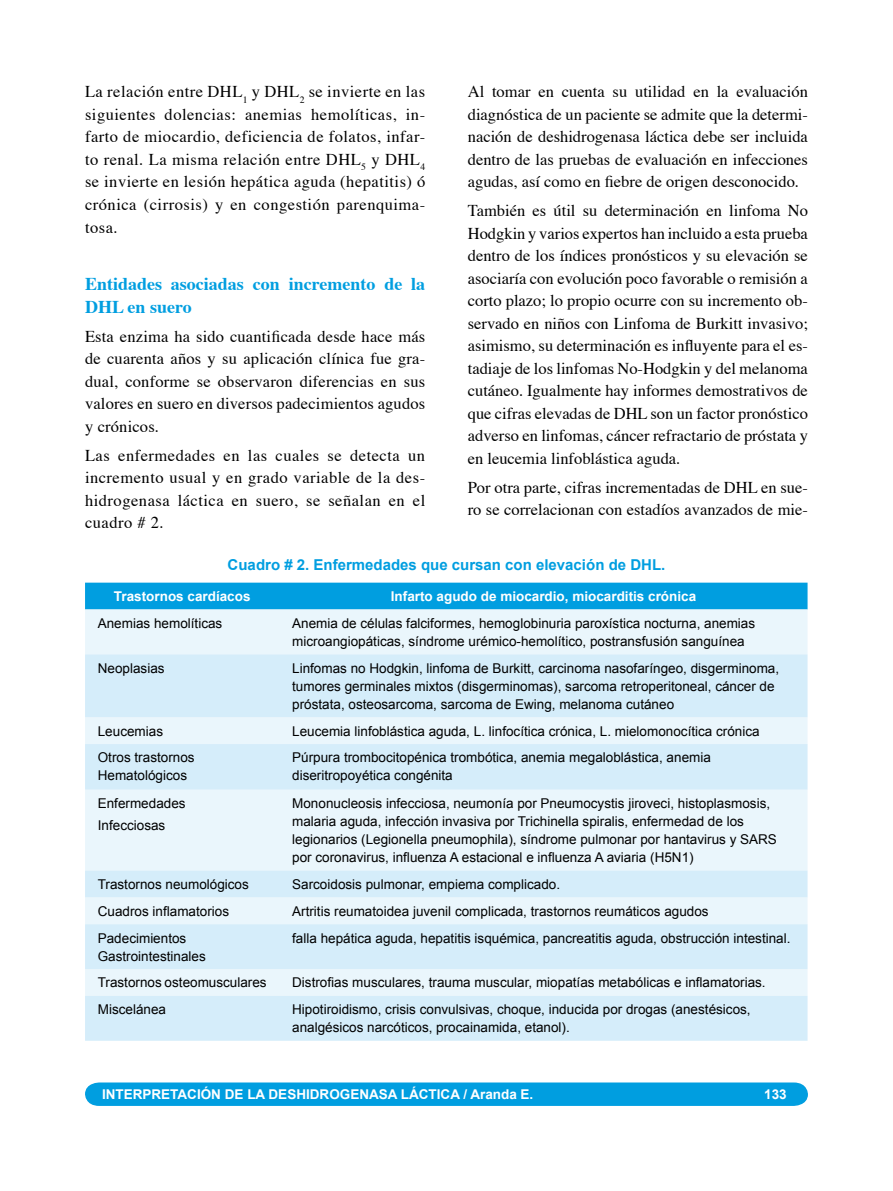
<style>
.page{position:relative;width:893px;height:1191px;background:#fff}
.page>*{position:absolute;margin:0;border:0;box-sizing:border-box;transform-origin:0 0}
.t1{font:700 18px/22.5px "Times";color:#009ee0}
.t2{font:16.5px/22.5px "Times";color:#000;text-align:justify}
.t3{font:700 15px "Arial";color:#009ee0}
.t4{font:13.5px/18px "Arial";color:#000}
.t5{font:700 13.5px "Arial";color:#fff}
</style>
<div class="page">
<svg style="left:85px;top:1082px;width:723px;height:24px;background:#08a1e0"></svg>
<div style="left:85px;top:582px;width:722px;height:27px;background:#009ee0"></div>
<div style="left:85px;top:609px;width:722px;height:45px;background:#eaf6fc"></div>
<svg style="left:85px;top:654px;width:722px;height:386px;background:#ddf0fa"></svg>
<p class="t2" style="left:85px;top:79px;width:342px">La relación entre DHL<sub>1</sub> y DHL<sub>2</sub> se invierte en las siguientes dolencias: anemias hemolíticas, in&shy;farto de miocardio, deficiencia de folatos, infar&shy;to renal. La misma relación entre DHL<sub>5</sub> y DHL<sub>4 </sub>se invierte en lesión hepática aguda (hepatitis) ó crónica (cirrosis) y en congestión parenquima&shy;tosa.</p>
<p class="t1" style="left:85px;top:271px;width:342px">Entidades asociadas con incremento de la<br>DHL en suero</p>
<p class="t2" style="left:85px;top:323px;width:342px">Esta enzima ha sido cuantificada desde hace más de cuarenta años y su aplicación clínica fue gra&shy;dual, conforme se observaron diferencias en sus valores en suero en diversos padecimientos agudos y crónicos.</p>
<p class="t2" style="left:85px;top:442px;width:342px">Las enfermedades en las cuales se detecta un incremento usual y en grado variable de la des&shy;hidrogenasa láctica en suero, se señalan en el cuadro # 2.</p>
<p class="t2" style="left:468px;top:79px;width:342px">Al tomar en cuenta su utilidad en la evaluación diagnóstica de un paciente se admite que la determi&shy;nación de deshidrogenasa láctica debe ser incluida dentro de las pruebas de evaluación en infecciones agudas, así como en fiebre de origen desconocido.</p>
<p class="t2" style="left:468px;top:198px;width:342px">También es útil su determinación en linfoma No Hodgkin y varios expertos han incluido a esta prueba dentro de los índices pronósticos y su elevación se asociaría con evolución poco favorable o remisión a corto plazo; lo propio ocurre con su incremento ob&shy;servado en niños con Linfoma de Burkitt invasivo; asimismo, su determinación es influyente para el es&shy;tadiaje de los linfomas No-Hodgkin y del melanoma cutáneo. Igualmente hay informes demostrativos de que cifras elevadas de DHL son un factor pronóstico adverso en linfomas, cáncer refractario de próstata y en leucemia linfoblástica aguda.</p>
<p class="t2" style="left:468px;top:474px;width:342px">Por otra parte, cifras incrementadas de DHL en sue&shy;ro se correlacionan con estadíos avanzados de mie-</p>
<p class="t3" style="left:228px;top:556px;width:439px">Cuadro # 2. Enfermedades que cursan con elevación de DHL.</p>
<p class="t5" style="left:114px;top:588px;width:138px">Trastornos cardíacos</p>
<p class="t5" style="left:391px;top:588px;width:307px">Infarto agudo de miocardio, miocarditis crónica</p>
<p class="t4" style="left:98px;top:614px;width:126px">Anemias hemolíticas</p>
<p class="t4" style="left:292px;top:614px;width:464px">Anemia de células falciformes, hemoglobinuria paroxística nocturna, anemias microangiopáticas, síndrome urémico-hemolítico, postransfusión sanguínea</p>
<p class="t4" style="left:98px;top:659px;width:68px">Neoplasias</p>
<p class="t4" style="left:292px;top:659px;width:488px">Linfomas no Hodgkin, linfoma de Burkitt, carcinoma nasofaríngeo, disgerminoma, tumores germinales mixtos (disgerminomas), sarcoma retroperitoneal, cáncer de próstata, osteosarcoma, sarcoma de Ewing, melanoma cutáneo</p>
<p class="t4" style="left:98px;top:722px;width:67px">Leucemias</p>
<p class="t4" style="left:292px;top:722px;width:469px">Leucemia linfoblástica aguda, L. linfocítica crónica, L. mielomonocítica crónica</p>
<p class="t4" style="left:98px;top:748px;width:98px">Otros trastornos<br>Hematológicos</p>
<p class="t4" style="left:292px;top:748px;width:420px">Púrpura trombocitopénica trombótica, anemia megaloblástica, anemia diseritropoyética congénita</p>
<p class="t4" style="left:98px;top:792px;width:89px;line-height:22.2px">Enfermedades<br>Infecciosas</p>
<p class="t4" style="left:292px;top:794px;width:486px">Mononucleosis infecciosa, neumonía por Pneumocystis jiroveci, histoplasmosis, malaria aguda, infección invasiva por Trichinella spiralis, enfermedad de los legionarios (Legionella pneumophila), síndrome pulmonar por hantavirus y SARS por coronavirus, influenza A estacional e influenza A aviaria (H5N1)</p>
<p class="t4" style="left:98px;top:875px;width:153px">Trastornos neumológicos</p>
<p class="t4" style="left:292px;top:875px;width:269px">Sarcoidosis pulmonar, empiema complicado.</p>
<p class="t4" style="left:98px;top:902px;width:133px">Cuadros inflamatorios</p>
<p class="t4" style="left:292px;top:902px;width:418px">Artritis reumatoidea juvenil complicada, trastornos reumáticos agudos</p>
<p class="t4" style="left:98px;top:928px;width:110px">Padecimientos<br>Gastrointestinales</p>
<p class="t4" style="left:292px;top:928px;width:500px">falla hepática aguda, hepatitis isquémica, pancreatitis aguda, obstrucción intestinal.</p>
<p class="t4" style="left:98px;top:973px;width:170px">Trastornos osteomusculares</p>
<p class="t4" style="left:292px;top:973px;width:475px">Distrofias musculares, trauma muscular, miopatías metabólicas e inflamatorias.</p>
<p class="t4" style="left:98px;top:1000px;width:70px">Miscelánea</p>
<p class="t4" style="left:292px;top:1000px;width:460px">Hipotiroidismo, crisis convulsivas, choque, inducida por drogas (anestésicos, analgésicos narcóticos, procainamida, etanol).</p>
<p class="t5" style="left:102px;top:1086px;width:14px">Interpretaci</p>
<p class="t5" style="left:201px;top:1086px;width:78px">ónde la deshidrogenasa</p>
<p class="t5" style="left:401px;top:1086px;width:28px">láctica</p>
<p class="t5" style="left:463px;top:1086px;width:72px">/ Aranda E.</p>
<p class="t5" style="left:764px;top:1086px;width:8px">133</p>
</div>
